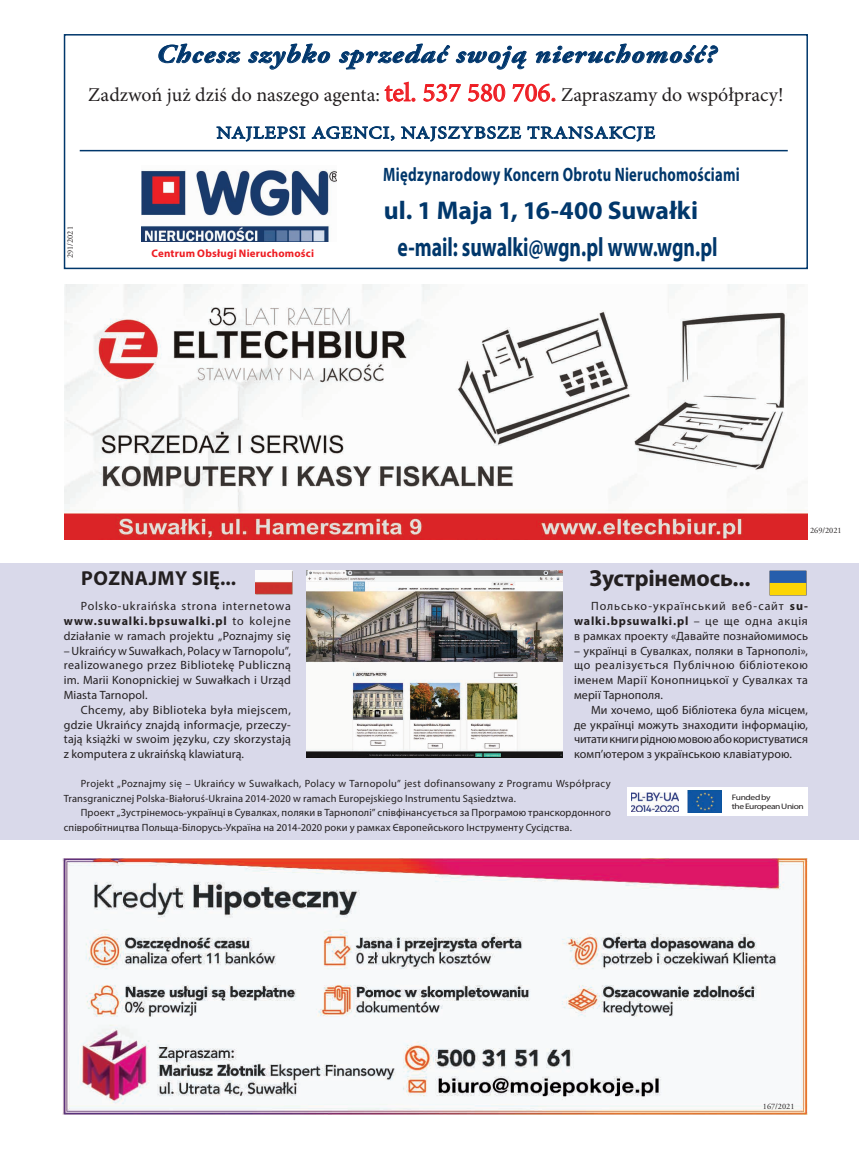
<style>
.page{position:relative;width:859px;height:1149px;background:#fff}
.page>*{position:absolute;margin:0;border:0;box-sizing:border-box;transform-origin:0 0}
.t1{font:700 26.55px "Myriad Pro";letter-spacing:-.005em;color:#00376b;scale:.74 1}
.t2{font:700 25.65px "Myriad Pro";letter-spacing:-.005em;color:#00376b}
.t3{font:italic 700 25.5px "Adobe Garamond Pro";letter-spacing:.04em;color:#00366c;scale:1.12 1}
.t4{font:700 23.25px "Myriad Pro";letter-spacing:-.01em;color:#231f20}
.t5{font:700 20.25px "Myriad Pro";letter-spacing:.02em;color:#231f20}
.t6{font:19.5px "Minion Pro";color:#231f20}
.t7{font:700 19.35px "Myriad Pro";letter-spacing:.02em;color:#00376b;scale:.75 1}
.t8{font:17.4px "Minion Pro";letter-spacing:.04em;color:#00376b;scale:1.15 1}
.t9{font:12px/14.7px "Myriad Pro";letter-spacing:.015em;color:#231f20;text-align:justify}
.t10{font:700 10.95px "Myriad Pro";letter-spacing:.02em;color:#ee1d23}
.t11{font:10.5px/14.7px "Myriad Pro";letter-spacing:.015em;color:#231f20}
.t12{font:8.25px "Adobe Garamond Pro";color:#231f20}
.t13{font:7.95px/9px "Myriad Pro";letter-spacing:-.045em;color:#231f20;scale:1.2 1}
.s1{font-size:26.25px;color:#ee1d23}
.s2{font-weight:700}
</style>
<div class="page">
<div style="left:0;top:563px;width:859px;height:276px;background:#d9d9ea"></div>
<div style="left:64px;top:34px;width:744px;height:235px;border:2px solid #00376b"></div>
<img style="left:141px;top:169px;width:195px;height:72px">
<svg style="left:158px;top:43px;width:82px;height:20px"></svg>
<svg style="left:248px;top:43px;width:82px;height:27px"></svg>
<svg style="left:339px;top:43px;width:111px;height:27px"></svg>
<svg style="left:456px;top:45px;width:71px;height:25px"></svg>
<svg style="left:536px;top:43px;width:182px;height:20px"></svg>
<svg style="left:384px;top:81px;width:31px;height:21px"></svg>
<svg style="left:423px;top:84px;width:38px;height:18px"></svg>
<svg style="left:468px;top:84px;width:37px;height:18px"></svg>
<svg style="left:512px;top:83px;width:43px;height:19px"></svg>
<svg style="left:216px;top:126px;width:90px;height:16px"></svg>
<svg style="left:312px;top:126px;width:83px;height:15px"></svg>
<svg style="left:401px;top:126px;width:120px;height:16px"></svg>
<svg style="left:527px;top:126px;width:128px;height:16px"></svg>
<hr style="left:80px;top:150px;width:708px;height:1px;background:#00376b">
<img style="left:63px;top:858px;width:744px;height:256px">
<img style="left:64px;top:284px;width:744px;height:255px">
<img style="left:256px;top:570px;width:37px;height:24px">
<img style="left:770px;top:570px;width:36px;height:25px">
<img style="left:306px;top:570px;width:257px;height:187px">
<div style="left:628px;top:787px;width:180px;height:29px;background:#fff"></div>
<img style="left:631px;top:792px;width:48px;height:19px">
<img style="left:688px;top:790px;width:34px;height:22px">
<h3 class="t3" style="left:156px;top:39px;width:501px">Chcesz szybko sprzedać swoją nieruchomość?</h3>
<h3 class="t6" style="left:88px;top:82px;width:697px">Zadzwoń już dziś do naszego agenta: <span class="s1">tel. 537 580 706.</span> Zapraszamy do współpracy!</h3>
<h3 class="t8" style="left:217px;top:121px;width:283px">NAJLEPSI AGENCI, NAJSZYBSZE TRA</h3>
<h3 class="t8" style="left:568px;top:121px;width:36px">NSAKC</h3>
<h3 class="t8" style="left:636px;top:121px;width:17px">JE</h3>
<h3 class="t7" style="left:383px;top:161px;width:477px">Międzynarodowy Koncern Obrotu Nieruchomościami</h3>
<p class="t12" style="left:65px;top:258px;width:33px;rotate:-90deg">291/2021</p>
<p class="t10" style="left:152px;top:246px;width:164px">Centrum Obsługi Nieruchomości</p>
<h2 class="t2" style="left:384px;top:194px;width:316px">ul. 1 Maja 1, 16-400 Suwałki</h2>
<h1 class="t1" style="left:398px;top:229px;width:434px">e-mail: suwalki@wgn.pl www.wgn.pl</h1>
<h3 class="t5" style="left:81px;top:565px;width:156px">Poznajmy się...</h3>
<p class="t9" style="left:64px;top:598px;width:229px;text-indent:17px">Polsko-ukraińska strona internetowa <span class="s2">www.suwalki.bpsuwalki.pl</span> to kolejne działanie w ramach projektu „Poznajmy się</p>
<p class="t9" style="left:64px;top:643px;width:229px">– Ukraińcy w Suwałkach, Polacy w Tarnopolu”, realizowanego przez Bibliotekę Publiczną im. Marii Konopnickiej w Suwałkach i Urząd Miasta Tarnopol.</p>
<p class="t9" style="left:64px;top:702px;width:229px;text-indent:17px">Chcemy, aby Biblioteka była miejscem, gdzie Ukraińcy znajdą informacje, przeczy&shy;tają książki w swoim języku, czy skorzystają z komputera z ukraińską klawiaturą.</p>
<h3 class="t4" style="left:589px;top:562px;width:163px">Зустрінемось...</h3>
<p class="t12" style="left:810px;top:525px;width:33px">269/2021</p>
<p class="t9" style="left:574px;top:598px;width:235px;text-indent:17px">Польсько-український веб-сайт <span class="s2">su&shy;walki.bpsuwalki.pl</span> – це ще одна акція в рамках проекту «Давайте познайомимось</p>
<p class="t9" style="left:574px;top:643px;width:235px">– українці в Сувалках, поляки в Тарнополі», що реалізується Публічною бібліотекою іменем Марії Конопницької у Сувалках та мерії Тарнополя.</p>
<p class="t9" style="left:574px;top:702px;width:235px;text-indent:17px">Ми хочемо, щоб Бібліотека була місцем, де українці можуть знаходити інформацію, читати книги рідною мовою або користуватися комп’ютером з українською клавіатурою.</p>
<p class="t11" style="left:64px;top:775px;width:548px;text-indent:17px">Projekt „Poznajmy się – Ukraińcy w Suwałkach, Polacy w Tarnopolu” jest dofinansowany z Programu Współpracy<br>Transgranicznej Polska-Białoruś-Ukraina 2014-2020 w ramach Europejskiego Instrumentu Sąsiedztwa.</p>
<p class="t11" style="left:64px;top:805px;width:548px;text-indent:17px">Проект „Зустрінемось-українці в Сувалках, поляки в Тарнополі” співфінансується за Програмою транскордонного співробітництва Польща-Білорусь-Україна на 2014-2020 роки у рамках Європейського Інструменту Сусідства.</p>
<p class="t13" style="left:732px;top:792px;width:61px">Funded by<br>the European Union</p>
<p class="t12" style="left:763px;top:1100px;width:33px">167/2021</p>
</div>
